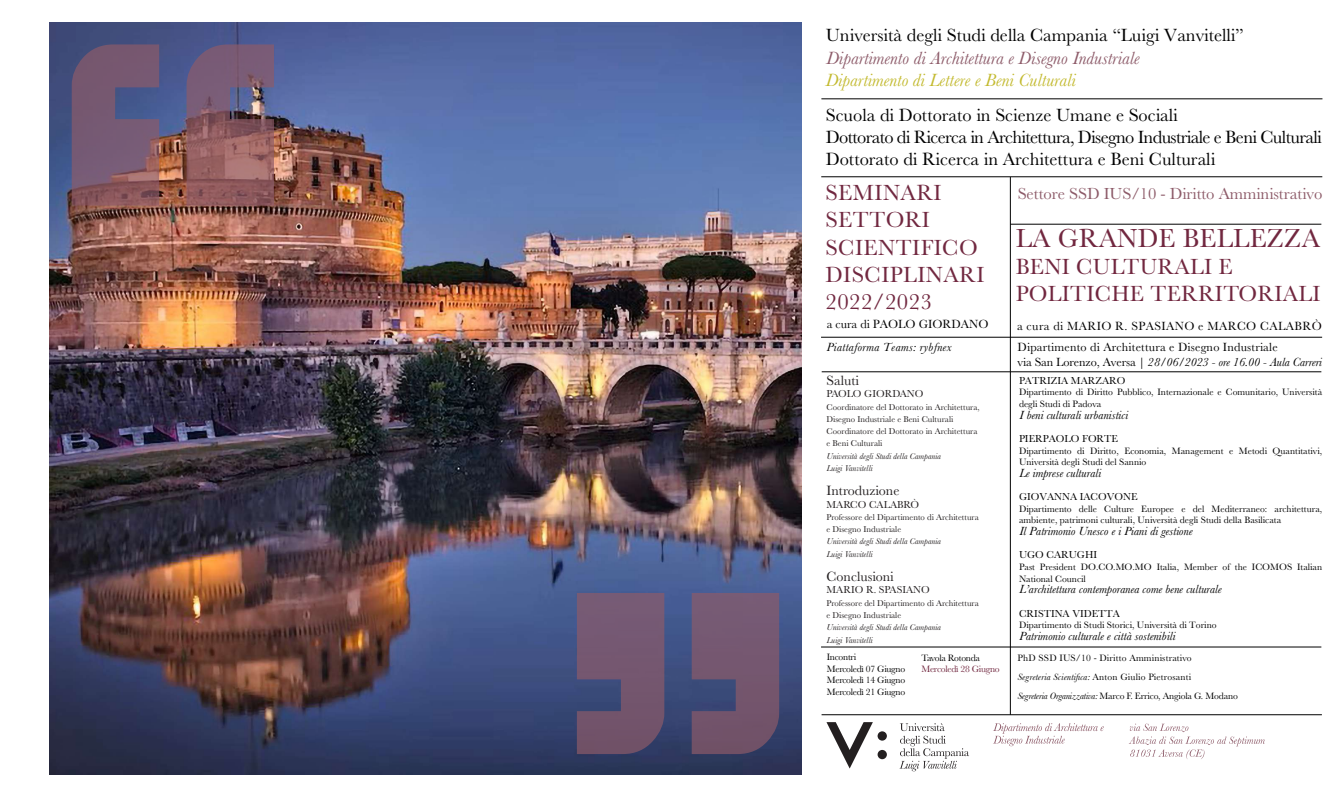
<style>
.page{position:relative;width:1343px;height:795px;background:#fff}
.page>*{position:absolute;margin:0;border:0;box-sizing:border-box;transform-origin:0 0}
.t1{font:27.12px "Baskerville MT Std";letter-spacing:.005em;color:#71273f}
.t2{font:22.75px/27.3px "Baskerville MT Std";letter-spacing:.02em;color:#712840}
.t3{font:22.75px/27.3px "Baskerville MT Std";letter-spacing:.015em;color:#71273f}
.t4{font:18.38px/22.1px "Baskerville MT Std";color:#000}
.t5{font:italic 18.38px "Baskerville MT Std";color:#8d5b69}
.t6{font:italic 18.38px "Baskerville MT Std";color:#c3ba2f}
.t7{font:16.62px "Baskerville MT Std";letter-spacing:-.005em;color:#8d5b69}
.t8{font:14px "Baskerville MT Std";color:#231f20}
.t9{font:12.34px/14.7px "Baskerville MT Std";letter-spacing:.015em;color:#000001}
.t10{font:italic 12.34px "Baskerville MT Std";letter-spacing:.025em;color:#000001}
.t11{font:italic 12.25px "Baskerville MT Std";color:#000001}
.t12{font:10.5px "Baskerville MT Std";color:#000001}
.t13{font:10.5px "Baskerville MT Std";color:#231f20}
.t14{font:9.62px/11.6px "Baskerville MT Std";color:#000001}
.t15{font:9.62px/19.2px "Baskerville MT Std";letter-spacing:.02em;color:#000001}
.t16{font:9.62px/11.5px "Baskerville MT Std";letter-spacing:-.025em;color:#000001}
.t17{font:9.62px "Baskerville MT Std";letter-spacing:-.025em;color:#71273f}
.t18{font:8.75px/12.2px "Baskerville MT Std";color:#231f20}
.t19{font:italic 8.75px/12.2px "Baskerville MT Std";color:#231f20}
.s1{color:#090003}
.s2{font-style:italic}
</style>
<div class="page">
<img style="left:49px;top:22px;width:752px;height:752px">
<hr style="left:1010px;top:371px;width:1px;height:343px;background:#000">
<hr style="left:821px;top:371px;width:500px;height:1px;background:#000">
<svg style="left:577px;top:592px;width:202px;height:161px;background:#655372"></svg>
<svg style="left:72px;top:44px;width:202px;height:161px;background:#7a5b6e"></svg>
<hr style="left:821px;top:99px;width:501px;height:1px;background:#000">
<div style="left:877px;top:731px;width:9px;height:9px;background:#231f20;border-radius:50%"></div>
<svg style="left:877px;top:749px;width:9px;height:10px"></svg>
<svg style="left:826px;top:722px;width:46px;height:46px"></svg>
<svg style="left:899px;top:723px;width:70px;height:48px"></svg>
<svg style="left:993px;top:723px;width:110px;height:23px"></svg>
<svg style="left:1129px;top:723px;width:135px;height:36px"></svg>
<hr style="left:821px;top:176px;width:501px;height:1px;background:#000">
<hr style="left:1010px;top:224px;width:311px;height:1px;background:#000">
<hr style="left:821px;top:337px;width:500px;height:1px;background:#000">
<hr style="left:821px;top:646px;width:500px;height:1px;background:#000">
<hr style="left:821px;top:714px;width:500px;height:1px;background:#000">
<hr style="left:1010px;top:177px;width:1px;height:194px;background:#000">
<h3 class="t4" style="left:825px;top:24px;width:419px">Università degli Studi della Campania “Luigi Vanvitelli”</h3>
<h3 class="t5" style="left:826px;top:47px;width:315px">Dipartimento di Architettura e Disegno Industriale</h3>
<h3 class="t6" style="left:825px;top:69px;width:252px">Dipartimento di Lettere e Beni Culturali</h3>
<h3 class="t4" style="left:825px;top:104px;width:497px">Scuola di Dottorato in Scienze Umane e Sociali<br>Dottorato di Ricerca in Architettura, Disegno Industriale e Beni Culturali<br>Dottorato di Ricerca in Architettura e Beni Culturali</h3>
<h2 class="t2" style="left:825px;top:179px;width:160px">SEMINARI<br>SETTORI<br>SCIENTIFICO<br>DISCIPLINARI<br>2022/2023</h2>
<p class="t9" style="left:826px;top:317px;width:163px">a cura di PAOLO GIORDANO</p>
<p class="t10" style="left:826px;top:339px;width:126px">Piattaforma Teams: rybfnex</p>
<h3 class="t8" style="left:826px;top:372px;width:34px">Saluti</h3>
<p class="t13" style="left:826px;top:387px;width:98px">PAOLO GIORDANO</p>
<p class="t18" style="left:826px;top:400px;width:155px">Coordinatore del Dottorato in Architettura, Disegno Industriale e Beni Culturali Coordinatore del Dottorato in Architettura e Beni Culturali</p>
<p class="t19" style="left:826px;top:449px;width:116px">Università degli Studi della Campania<br>Luigi Vanvitelli</p>
<h3 class="t8" style="left:826px;top:482px;width:74px">Introduzione</h3>
<p class="t13" style="left:826px;top:498px;width:94px">MARCO CALABRÒ</p>
<p class="t18" style="left:826px;top:510px;width:154px">Professore del Dipartimento di Architettura e Disegno Industriale</p>
<p class="t19" style="left:826px;top:535px;width:116px">Università degli Studi della Campania<br>Luigi Vanvitelli</p>
<h3 class="t8" style="left:826px;top:568px;width:69px">Conclusioni</h3>
<p class="t13" style="left:826px;top:583px;width:105px">MARIO R. SPASIANO</p>
<p class="t18" style="left:826px;top:596px;width:154px">Professore del Dipartimento di Architettura e Disegno Industriale</p>
<p class="t19" style="left:826px;top:621px;width:116px">Università degli Studi della Campania<br>Luigi Vanvitelli</p>
<h3 class="t7" style="left:1017px;top:184px;width:306px">Settore SSD IUS/10 - Diritto Amministrativo</h3>
<h1 class="t1" style="left:1015px;top:222px;width:306px">LA GRANDE BELLEZZA</h1>
<h2 class="t3" style="left:1015px;top:253px;width:306px">BENI CULTURALI E<br>POLITICHE TERRITORIALI</h2>
<p class="t9" style="left:1017px;top:318px;width:306px">a cura di MARIO R. SPASIANO e MARCO CALABR<span class="s1">Ò</span></p>
<p class="t9" style="left:1017px;top:339px;width:306px">Dipartimento di Architettura e Disegno Industriale<br>via San Lorenzo, Aversa | <span class="s2">28/06/2023 - ore 16.00 - Aula Carreri</span></p>
<p class="t12" style="left:1019px;top:374px;width:108px">PATRIZIA MARZARO</p>
<p class="t14" style="left:1018px;top:386px;width:304px">Dipartimento di Diritto Pubblico, Internazionale e Comunitario, Università degli Studi di Padova</p>
<p class="t11" style="left:1018px;top:407px;width:110px">I beni culturali urbanistici</p>
<p class="t12" style="left:1018px;top:432px;width:101px">PIERPAOLO FORTE</p>
<p class="t14" style="left:1018px;top:444px;width:304px">Dipartimento di Diritto, Economia, Management e Metodi Quantitativi,<br>Università degli Studi del Sannio</p>
<p class="t11" style="left:1018px;top:465px;width:83px">Le imprese culturali</p>
<p class="t12" style="left:1018px;top:490px;width:120px">GIOVANNA IACOVONE</p>
<p class="t14" style="left:1018px;top:502px;width:305px">Dipartimento delle Culture Europee e del Mediterraneo: architettura, ambiente, patrimoni culturali, Università degli Studi della Basilicata</p>
<p class="t11" style="left:1018px;top:523px;width:175px">Il Patrimonio Unesco e i Piani di gestione</p>
<p class="t12" style="left:1018px;top:548px;width:80px">UGO CARUGHI</p>
<p class="t14" style="left:1018px;top:561px;width:305px">Past President DO.CO.MO.MO Italia, Member of the ICOMOS Italian<br>National Council</p>
<p class="t11" style="left:1018px;top:582px;width:204px">L’architettura contemporanea come bene culturale</p>
<p class="t12" style="left:1018px;top:607px;width:102px">CRISTINA VIDETTA</p>
<p class="t14" style="left:1018px;top:619px;width:199px">Dipartimento di Studi Storici, Università di Torino</p>
<p class="t11" style="left:1018px;top:628px;width:158px">Patrimonio culturale e città sostenibili</p>
<p class="t16" style="left:826px;top:651px;width:80px">Incontri<br>Mercoledì 07 Giugno<br>Mercoledì 14 Giugno<br>Mercoledì 21 Giugno</p>
<p class="t16" style="left:921px;top:651px;width:60px">Tavola Rotonda</p>
<p class="t17" style="left:921px;top:663px;width:80px">Mercoledì 28 Giugno</p>
<p class="t15" style="left:1017px;top:647px;width:222px">PhD SSD IUS/10 - Diritto Amministrativo<br><span class="s2">Segreteria Scientifica:</span> Anton Giulio Pietrosanti<br><span class="s2">Segreteria Organizzativa:</span> Marco F. Errico, Angiola G. Modano</p>
</div>
